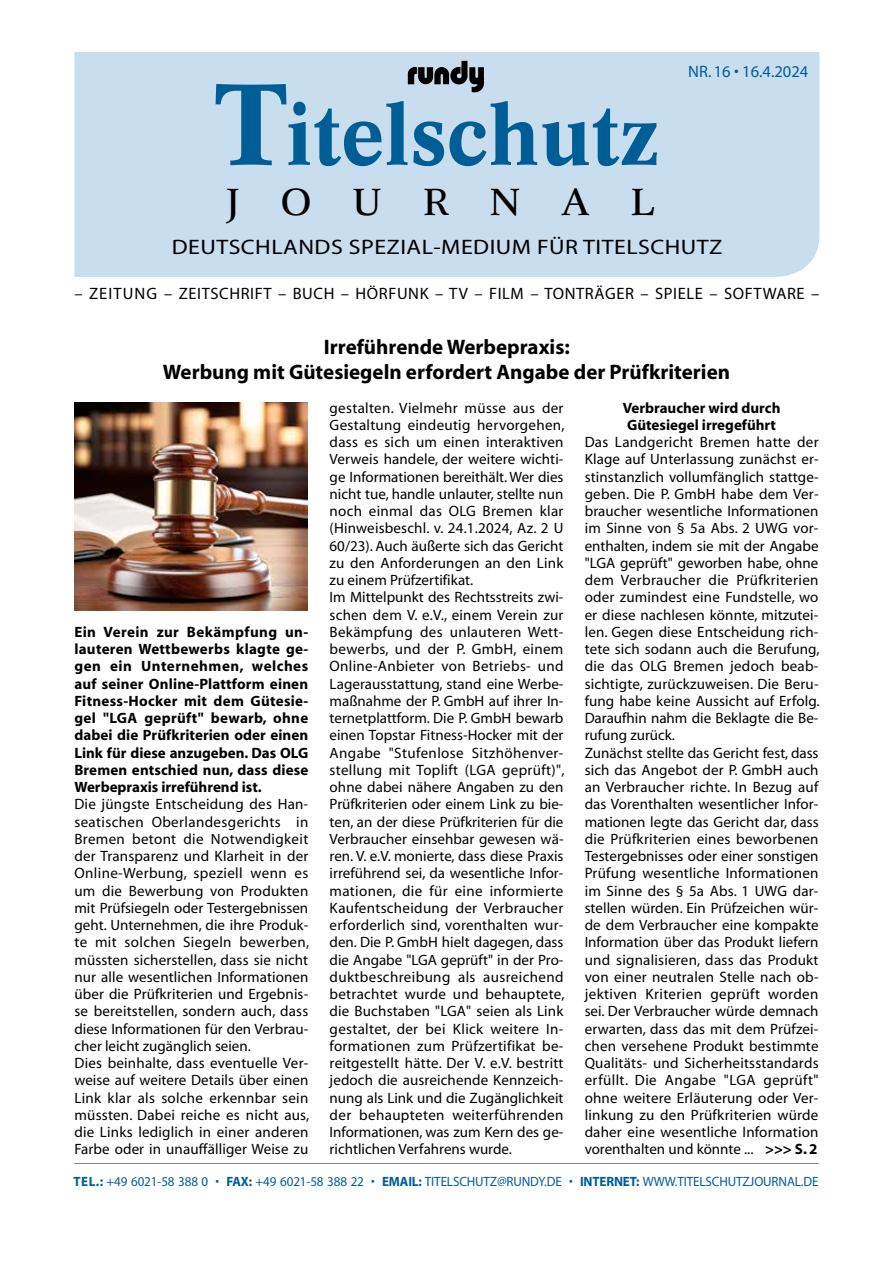
<style>
.page{position:relative;width:893px;height:1263px;background:#fff}
.page>*{position:absolute;margin:0;border:0;box-sizing:border-box;transform-origin:0 0}
.t1{font:700 82.5px "Concorde";color:#005e96}
.t2{font:36.75px "Concorde";letter-spacing:1.11em;color:#000}
.t3{font:700 21px/25.2px "Myriad";color:#000;text-align:center}
.t4{font:21px "Myriad";letter-spacing:.02em;color:#000;scale:1.14 1}
.t5{font:16.5px "Myriad";letter-spacing:.035em;color:#000}
.t6{font:16.5px "Myriad";color:#005e96}
.t7{font:15px/17.2px "Myriad";letter-spacing:.01em;color:#000;text-align:justify}
.t8{font:700 15px/17.2px "Myriad";color:#000;text-align:justify}
.t9{font:13.5px "Myriad";letter-spacing:-.01em;color:#005e96}
.s1{font-size:112.5px}
.s2{font-weight:700}
</style>
<div class="page">
<div style="left:74px;top:52px;width:745px;height:225px;background:#c8dded"></div>
<hr style="left:74px;top:1163px;width:745px;height:1px;background:#808285">
<img style="left:407px;top:61px;width:61px;height:27px">
<img style="left:75px;top:403px;width:233px;height:207px">
<h1 class="t1" style="left:216px;top:85px;width:445px"><span class="s1">T</span>itelschutz</h1>
<h2 class="t2" style="left:227px;top:179px;width:430px">JOURNAL</h2>
<p class="t6" style="left:688px;top:63px;width:122px">N r. 16 • 16.4.2024</p>
<h3 class="t4" style="left:172px;top:237px;width:482px">Deutschlands Spezial-Medium für Titelschutz</h3>
<p class="t5" style="left:74px;top:285px;width:746px">– Zeitung – Zeitschrift – Buch – Hörfunk – TV – Film – Tonträger – Spiele – Software –</p>
<h3 class="t3" style="left:163px;top:335px;width:569px">Irreführende Werbepraxis:<br>Werbung mit Gütesiegeln erfordert Angabe der Prüfkriterien</h3>
<p class="t8" style="left:74px;top:624px;width:235px">Ein Verein zur Bekämpfung un&shy;lauteren Wettbewerbs klagte ge&shy;gen ein Unternehmen, welches auf seiner Online-Plattform einen Fitness-Hocker mit dem Gütesie&shy;gel "LGA geprüft" bewarb, ohne dabei die Prüfkriterien oder einen Link für diese anzugeben. Das OLG Bremen entschied nun, dass diese Werbepraxis irreführend ist.</p>
<p class="t7" style="left:74px;top:796px;width:236px;text-align:left">Die jüngste Entscheidung des Han&shy;seatischen Oberlandesgerichts in Bremen betont die Notwendigkeit der Transparenz und Klarheit in der Online-Werbung, speziell wenn es um die Bewerbung von Produkten mit Prüfsiegeln oder Testergebnissen geht. Unternehmen, die ihre Produk&shy;te mit solchen Siegeln bewerben, müssten sicherstellen, dass sie nicht nur alle wesentlichen Informationen über die Prüfkriterien und Ergebnis&shy;se bereitstellen, sondern auch, dass diese Informationen für den Verbrau&shy;cher leicht zugänglich seien.<br>Dies beinhalte, dass eventuelle Ver&shy;weise auf weitere Details über einen Link klar als solche erkennbar sein müssten. Dabei reiche es nicht aus, die Links lediglich in einer anderen Farbe oder in unauffälliger Weise zu</p>
<p class="t7" style="left:330px;top:400px;width:236px">gestalten. Vielmehr müsse aus der Gestaltung eindeutig hervorgehen, dass es sich um einen interaktiven Verweis handele, der weitere wichti&shy;ge Informationen bereithält. Wer dies nicht tue, handle unlauter, stellte nun noch einmal das OLG</p>
<p class="t7" style="left:330px;top:503px;width:236px;text-align:left;text-indent:153px">Bremen klar (Hinweisbeschl. v. 24.1.2024, Az. 2 U<br>60/23). Auch äußerte sich das Gericht zu den Anforderungen an den Link zu einem Prüfzertifikat.<br>Im Mittelpunkt des Rechtsstreits zwi&shy;schen dem V. e.V., einem Verein zur<br>Bekämpfung des unlauteren Wett&shy;bewerbs, und der P. GmbH, einem<br>Online-Anbieter von Betriebs- und<br>Lagerausstattung, stand eine Werbe&shy;maßnahme der P. GmbH auf ihrer In&shy;ternetplattform. Die P. GmbH bewarb einen Topstar Fitness-Hocker mit der<br>Angabe "Stufenlose Sitzhöhenver&shy;stellung mit Toplift (LGA</p>
<p class="t7" style="left:330px;top:762px;width:236px;text-indent:173px">geprüft)", ohne dabei nähere Angaben zu den Prüfkriterien oder einem Link zu bie&shy;ten, an der diese Prüfkriterien für die Verbraucher einsehbar gewesen wä&shy;ren. V. e.V. monierte, dass diese Praxis irreführend sei, da wesentliche Infor&shy;mationen, die für eine informierte Kaufentscheidung der Verbraucher erforderlich sind, vorenthalten wur&shy;den. Die P. GmbH hielt dagegen, dass die Angabe "LGA</p>
<p class="t7" style="left:330px;top:952px;width:236px;text-indent:111px">geprüft" in der Pro&shy;duktbeschreibung als ausreichend betrachtet wurde und behauptete, die Buchstaben "LGA" seien als Link gestaltet, der bei Klick weitere In&shy;formationen zum Prüfzertifikat be&shy;reitgestellt hätte. Der V. e.V. bestritt jedoch die ausreichende Kennzeich&shy;nung als Link und die Zugänglichkeit der behaupteten weiterführenden Informationen, was zum Kern des ge&shy;richtlichen Verfahrens wurde.</p>
<p class="t8" style="left:623px;top:399px;width:159px">Verbraucher wird durch<br>Gütesiegel irregeführt</p>
<p class="t7" style="left:585px;top:434px;width:235px">Das Landgericht Bremen hatte der Klage auf Unterlassung zunächst er&shy;stinstanzlich vollumfänglich stattge&shy;geben. Die P. GmbH habe dem Ver&shy;braucher wesentliche Informationen im Sinne von § 5a Abs. 2 UWG</p>
<p class="t7" style="left:585px;top:520px;width:235px;text-indent:208px">vor&shy;enthalten, indem sie mit der Angabe "LGA</p>
<p class="t7" style="left:585px;top:555px;width:236px;text-indent:35px">geprüft" geworben habe, ohne dem Verbraucher die Prüfkriterien oder zumindest eine Fundstelle, wo er diese nachlesen könnte, mitzutei&shy;len. Gegen diese Entscheidung rich&shy;tete sich sodann auch die Berufung, die das OLG</p>
<p class="t7" style="left:585px;top:658px;width:236px;text-align:left;text-indent:89px">Bremen jedoch beab&shy;sichtigte, zurückzuweisen. Die Beru&shy;fung habe keine Aussicht auf Erfolg.<br>Daraufhin nahm die Beklagte die Be&shy;rufung zurück.<br>Zunächst stellte das Gericht fest, dass sich das Angebot der P. GmbH auch an Verbraucher richte. In Bezug auf das Vorenthalten wesentlicher Infor&shy;mationen legte das Gericht dar, dass die Prüfkriterien eines beworbenen Testergebnisses oder einer sonstigen Prüfung wesentliche Informationen im Sinne des § 5a Abs. 1 UWG</p>
<p class="t7" style="left:585px;top:883px;width:235px;text-indent:208px">dar&shy;stellen würden. Ein Prüfzeichen wür&shy;de dem Verbraucher eine kompakte Information über das Produkt liefern und signalisieren, dass das Produkt von einer neutralen Stelle nach ob&shy;jektiven Kriterien geprüft worden sei. Der Verbraucher würde demnach erwarten, dass das mit dem Prüfzei&shy;chen versehene Produkt bestimmte Qualitäts- und Sicherheitsstandards erfüllt. Die Angabe "LGA</p>
<p class="t7" style="left:585px;top:1072px;width:235px;text-indent:179px">geprüft" ohne weitere Erläuterung oder Ver&shy;linkung zu den Prüfkriterien würde daher eine wesentliche Information vorenthalten und könnte ... <span class="s2">&gt;&gt;&gt; S. 2</span></p>
<p class="t9" style="left:74px;top:1174px;width:746px"><span class="s2">Tel.:</span> +49 6021-58 388 0 • <span class="s2">Fax:</span> +49 6021-58 388 22 • <span class="s2">eMail:</span> titelschutz@rundy.de • <span class="s2">Internet:</span> www.titelschutzjournal.de</p>
</div>
